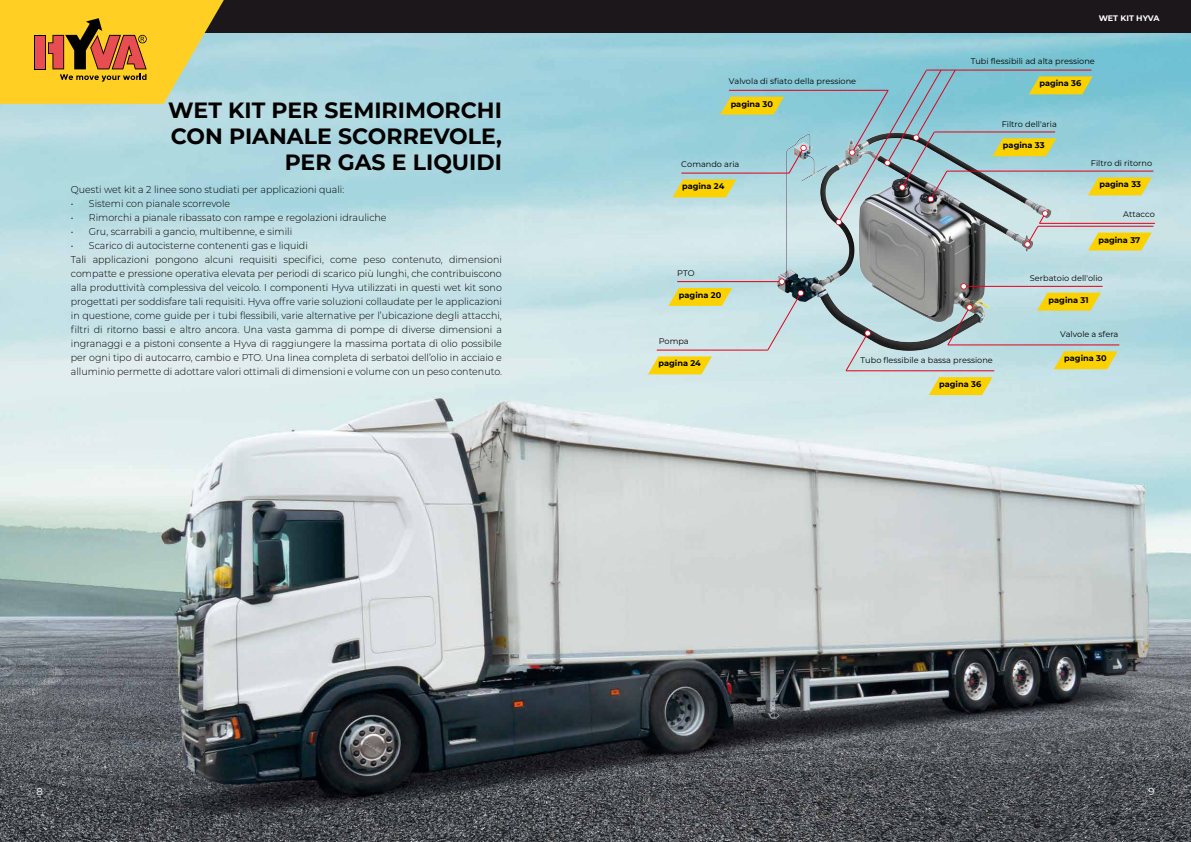
<style>
.page{position:relative;width:1191px;height:842px;background:#fff}
.page>*{position:absolute;margin:0;border:0;box-sizing:border-box;transform-origin:0 0}
.t1{font:700 22px/26.4px "Montserrat";color:#000;text-align:right}
.t2{font:300 10px/14px "Montserrat";color:#000;scale:.95 1}
.t3{font:10px "Montserrat";color:#fff}
.t4{font:8.2px "Montserrat";color:#000}
.t5{font:700 8.2px "Montserrat";color:#000}
.t6{font:700 8px "Montserrat";color:#fff}
</style>
<div class="page">
<img style="left:0;top:33px;width:1191px;height:809px">
<img style="left:769px;top:89px;width:291px;height:290px">
<hr style="left:934px;top:132px;width:121px;height:1px;background:#e2001a">
<svg style="left:992px;top:138px;width:64px;height:18px"></svg>
<hr style="left:681px;top:173px;width:108px;height:1px;background:#e2001a">
<svg style="left:788px;top:144px;width:19px;height:30px"></svg>
<svg style="left:672px;top:179px;width:64px;height:18px"></svg>
<hr style="left:963px;top:286px;width:139px;height:1px;background:#e2001a">
<svg style="left:960px;top:283px;width:6px;height:6px"></svg>
<svg style="left:1037px;top:293px;width:63px;height:18px"></svg>
<hr style="left:657px;top:350px;width:111px;height:1px;background:#e2001a">
<svg style="left:648px;top:356px;width:64px;height:18px"></svg>
<hr style="left:926px;top:70px;width:165px;height:1px;background:#e2001a">
<svg style="left:1029px;top:76px;width:63px;height:18px"></svg>
<hr style="left:947px;top:171px;width:206px;height:1px;background:#e2001a">
<svg style="left:1088px;top:177px;width:63px;height:18px"></svg>
<hr style="left:729px;top:90px;width:159px;height:1px;background:#e2001a">
<svg style="left:720px;top:97px;width:64px;height:18px"></svg>
<hr style="left:677px;top:281px;width:105px;height:1px;background:#e2001a">
<svg style="left:767px;top:278px;width:37px;height:73px;background:#b1c1c7"></svg>
<svg style="left:668px;top:288px;width:64px;height:18px"></svg>
<hr style="left:846px;top:370px;width:148px;height:1px;background:#e2001a">
<svg style="left:928px;top:377px;width:64px;height:18px"></svg>
<svg style="left:835px;top:69px;width:121px;height:157px;background:#90b1bb"></svg>
<hr style="left:1038px;top:226px;width:115px;height:1px;background:#e2001a">
<svg style="left:1088px;top:233px;width:63px;height:17px"></svg>
<svg style="left:845px;top:330px;width:26px;height:42px"></svg>
<hr style="left:947px;top:345px;width:172px;height:1px;background:#e2001a">
<svg style="left:1053px;top:351px;width:64px;height:18px"></svg>
<svg style="left:946px;top:304px;width:27px;height:42px"></svg>
<hr style="left:1039px;top:223px;width:116px;height:1px;background:#e2001a">
<svg style="left:1024px;top:210px;width:24px;height:38px"></svg>
<div style="left:0;top:0;width:1191px;height:33px;background:#1c171b"></div>
<svg style="left:0;top:0;width:227px;height:104px;background:#dfb73c"></svg>
<h1 class="t1" style="left:168px;top:95px;width:335px">WET KIT PER SEMIRIMORCHI<br>CON PIANALE SCORREVOLE,<br>PER GAS E LIQUIDI</h1>
<p class="t2" style="left:71px;top:182px;width:289px">Questi wet kit a 2 linee sono studiati per applicazioni quali:</p>
<p class="t2" style="left:71px;top:196px;width:169px">• Sistemi con pianale scorrevole</p>
<p class="t2" style="left:71px;top:210px;width:334px">• Rimorchi a pianale ribassato con rampe e regolazioni idrauliche</p>
<p class="t2" style="left:71px;top:224px;width:234px">• Gru, scarrabili a gancio, multibenne, e simili</p>
<p class="t2" style="left:71px;top:238px;width:455px">• Scarico di autocisterne contenenti gas e liquidi<br>Tali applicazioni pongono alcuni requisiti specifici, come peso contenuto, dimensioni compatte e pressione operativa elevata per periodi di scarico più lunghi, che contribuiscono alla produttività complessiva del veicolo. I componenti Hyva utilizzati in questi wet kit sono progettati per soddisfare tali requisiti. Hyva offre varie soluzioni collaudate per le applicazioni in questione, come guide per i tubi flessibili, varie alternative per l’ubicazione degli attacchi, filtri di ritorno bassi e altro ancora. Una vasta gamma di pompe di diverse dimensioni a ingranaggi e a pistoni consente a Hyva di raggiungere la massima portata di olio possibile per ogni tipo di autocarro, cambio e PTO. Una linea completa di serbatoi dell’olio in acciaio e alluminio permette di adottare valori ottimali di dimensioni e volume con un peso contenuto.</p>
<p class="t4" style="left:729px;top:75px;width:129px">Valvola di sfiato della pressione</p>
<p class="t5" style="left:730px;top:98px;width:44px">pagina 30</p>
<p class="t4" style="left:681px;top:158px;width:60px">Comando aria</p>
<p class="t5" style="left:682px;top:181px;width:44px">pagina 24</p>
<p class="t4" style="left:677px;top:268px;width:19px">PTO</p>
<p class="t5" style="left:679px;top:289px;width:44px">pagina 20</p>
<p class="t6" style="left:1098px;top:12px;width:62px">WET KIT HYVA</p>
<p class="t4" style="left:970px;top:55px;width:126px">Tubi flessibili ad alta pressione</p>
<p class="t5" style="left:1039px;top:78px;width:44px">pagina 36</p>
<p class="t4" style="left:1001px;top:118px;width:57px">Filtro dell'aria</p>
<p class="t5" style="left:1003px;top:140px;width:43px">pagina 33</p>
<p class="t4" style="left:1090px;top:157px;width:63px">Filtro di ritorno</p>
<p class="t5" style="left:1099px;top:179px;width:43px">pagina 33</p>
<p class="t4" style="left:1123px;top:208px;width:33px">Attacco</p>
<p class="t5" style="left:1098px;top:234px;width:43px">pagina 37</p>
<p class="t4" style="left:1030px;top:272px;width:74px">Serbatoio dell'olio</p>
<p class="t5" style="left:1048px;top:294px;width:41px">pagina 31</p>
<p class="t4" style="left:658px;top:335px;width:32px">Pompa</p>
<p class="t5" style="left:658px;top:358px;width:44px">pagina 24</p>
<p class="t4" style="left:860px;top:355px;width:134px">Tubo flessibile a bassa pressione</p>
<p class="t5" style="left:939px;top:378px;width:44px">pagina 36</p>
<p class="t4" style="left:1060px;top:329px;width:60px">Valvole a sfera</p>
<p class="t5" style="left:1064px;top:352px;width:44px">pagina 30</p>
<p class="t3" style="left:36px;top:784px;width:8px">8</p>
<p class="t3" style="left:1148px;top:784px;width:8px">9</p>
</div>
